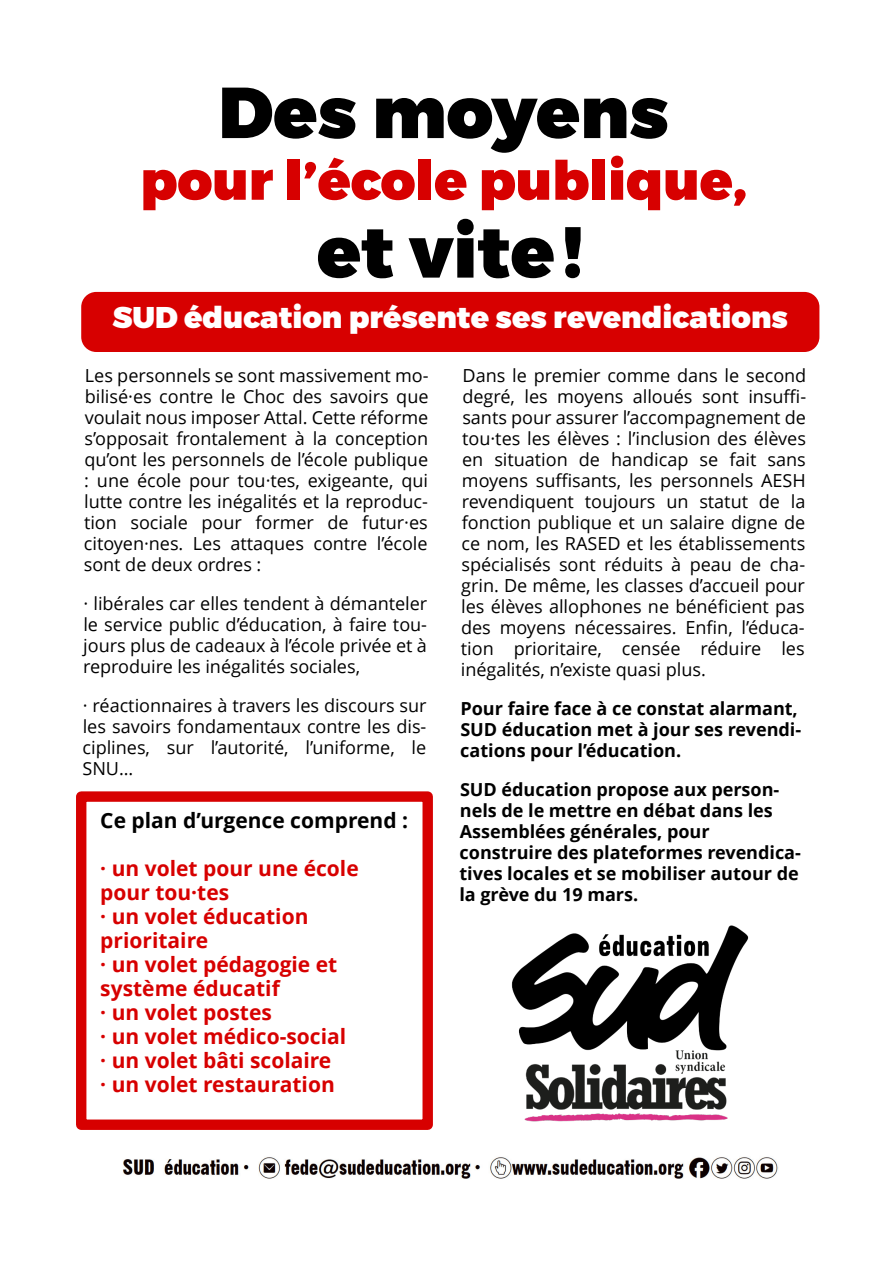
<style>
.page{position:relative;width:893px;height:1263px;background:#fff}
.page>*{position:absolute;margin:0;border:0;box-sizing:border-box;transform-origin:0 0}
.t1{font:900 72px "Montserrat";color:#000}
.t2{font:900 54px "Montserrat";color:#d70000}
.t3{font:900 30px "Montserrat";color:#fff}
.t4{font:700 21px/24px "Open Sans";color:#d70000}
.t5{font:700 21px "Open Sans";color:#000}
.t6{font:18px/21px "Open Sans";letter-spacing:-.005em;color:#000;text-align:justify}
.t7{font:700 18px/21px "Open Sans";letter-spacing:-.005em;color:#000}
</style>
<div class="page">
<img style="left:511px;top:925px;width:238px;height:197px">
<div style="left:76px;top:791px;width:357px;height:339px;background:#fff;border:10px solid #d70000"></div>
<div style="left:81px;top:292px;width:738px;height:60px;background:#d70000;border-radius:15px"></div>
<img style="left:123px;top:1157px;width:656px;height:22px">
<h1 class="t1" style="left:219px;top:68px;width:452px">Des moyens</h1>
<h2 class="t2" style="left:140px;top:147px;width:608px">pour l’école publique,</h2>
<h1 class="t1" style="left:317px;top:208px;width:268px">et vite!</h1>
<h3 class="t3" style="left:113px;top:299px;width:677px">SUD éducation présente ses revendications</h3>
<p class="t6" style="left:84px;top:366px;width:346px">Les personnels se sont massivement mo&shy;bilisé·es contre le Choc des savoirs que voulait nous imposer Attal. Cette réforme s’opposait frontalement à la conception qu’ont les personnels de l’école publique : une école pour tou·tes, exigeante, qui lutte contre les inégalités et la reproduc&shy;tion sociale pour former de futur·es citoyen·nes. Les attaques contre l’école sont de deux ordres :</p>
<p class="t6" style="left:83px;top:594px;width:346px">· libérales car elles tendent à démanteler le service public d’éducation, à faire tou&shy;jours plus de cadeaux à l’école privée et à reproduire les inégalités sociales,</p>
<p class="t6" style="left:82px;top:696px;width:346px">· réactionnaires à travers les discours sur les savoirs fondamentaux contre les dis&shy;ciplines, sur l’autorité, l’uniforme, le SNU…</p>
<p class="t5" style="left:100px;top:812px;width:309px">Ce plan d’urgence comprend :</p>
<p class="t4" style="left:100px;top:859px;width:260px">· un volet pour une école pour tou·tes<br>· un volet éducation prioritaire<br>· un volet pédagogie et système éducatif<br>· un volet postes<br>· un volet médico-social<br>· un volet bâti scolaire<br>· un volet restauration</p>
<p class="t6" style="left:461px;top:366px;width:347px">Dans le premier comme dans le second degré, les moyens alloués sont insuffi&shy;sants pour assurer l’accompagnement de tou·tes les élèves : l’inclusion des élèves en situation de handicap se fait sans moyens suffisants, les personnels AESH revendiquent toujours un statut de la fonction publique et un salaire digne de ce nom, les RASED et les établissements spécialisés sont réduits à peau de cha&shy;grin. De même, les classes d’accueil pour les élèves allophones ne bénéficient pas des moyens nécessaires. Enfin, l’éduca&shy;tion prioritaire, censée réduire les inégalités, n’existe quasi plus.</p>
<p class="t7" style="left:460px;top:699px;width:343px">Pour faire face à ce constat alarmant,<br>SUD éducation met à jour ses revendi&shy;cations pour l’éducation.</p>
<p class="t7" style="left:459px;top:780px;width:343px">SUD éducation propose aux person&shy;nels de le mettre en débat dans les<br>Assemblées générales, pour construire des plateformes revendica&shy;tives locales et se mobiliser autour de la grève du 19 mars.</p>
</div>
